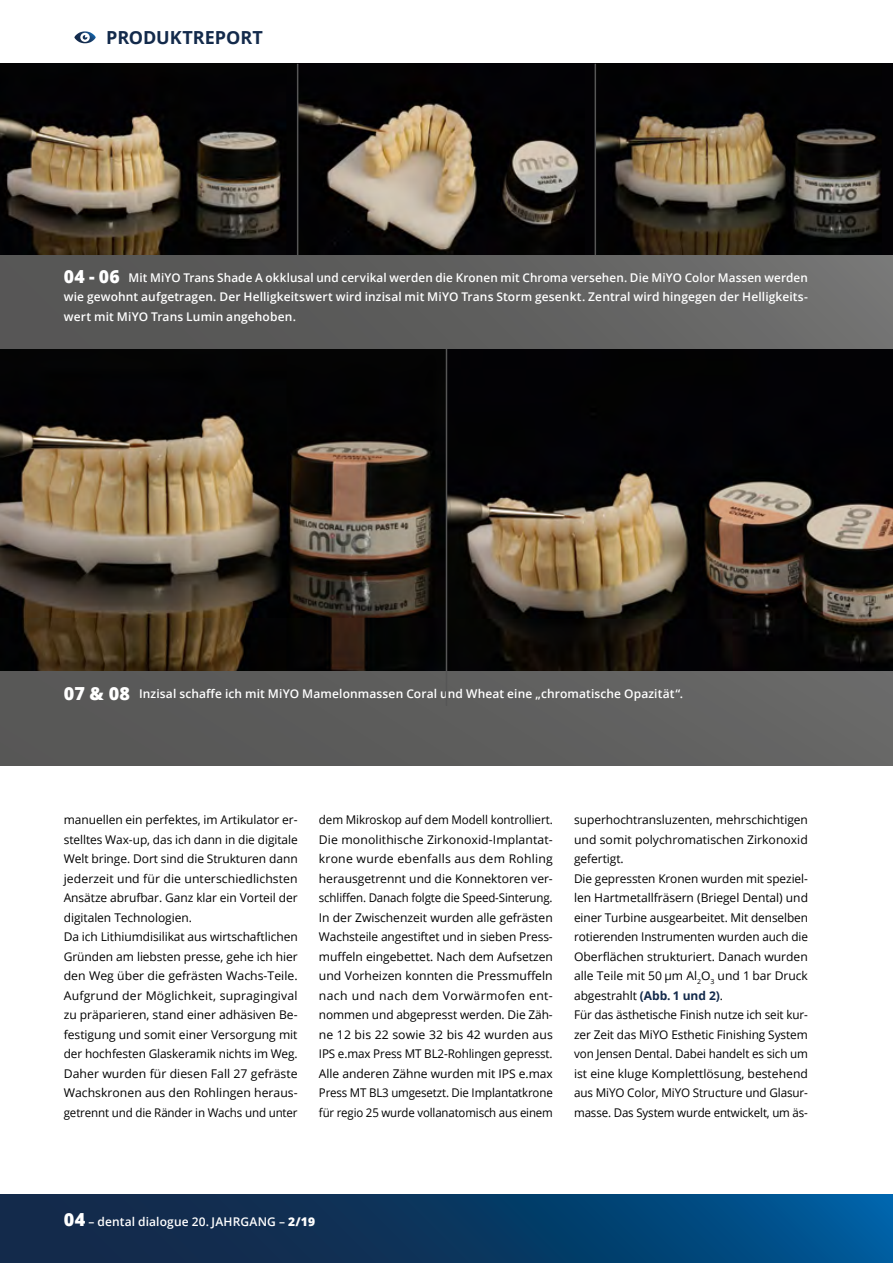
<style>
.page{position:relative;width:893px;height:1263px;background:#fff}
.page>*{position:absolute;margin:0;border:0;box-sizing:border-box;transform-origin:0 0}
.t1{font:700 18px "Open Sans";letter-spacing:-.005em;color:#132a4b}
.t2{font:12px/19.5px "Open Sans";letter-spacing:-.005em;color:#000}
.t3{font:600 12px/19.5px "Open Sans";letter-spacing:.01em;color:#fff;text-align:justify}
.s1{font-weight:800;font-size:18px}
.s2{font-weight:700;color:#132a4b}
.s3{font-weight:800}
</style>
<div class="page">
<svg style="left:0;top:1195px;width:893px;height:68px;background:#093a66"></svg>
<svg style="left:74px;top:31px;width:22px;height:12px"></svg>
<img style="left:0;top:349px;width:893px;height:323px">
<div style="left:0;top:672px;width:893px;height:93px;background:#5e5e5d"></div>
<hr style="left:446px;top:332px;width:1px;height:374px;background:#565656">
<img style="left:0;top:64px;width:893px;height:191px">
<div style="left:0;top:255px;width:893px;height:94px;background:linear-gradient(to right,#515150,#70706f)"></div>
<hr style="left:297px;top:64px;width:1px;height:191px;background:#565656">
<hr style="left:595px;top:64px;width:1px;height:191px;background:#565656">
<hr style="left:892px;top:672px;width:1px;height:93px;background:#6a6a69">
<h1 class="t1" style="left:106px;top:24px;width:158px">PRODUKTREPORT</h1>
<p class="t3" style="left:64px;top:267px;width:746px"><span class="s1">04 - 06</span> Mit MiYO Trans Shade A okklusal und cervikal werden die Kronen mit Chroma versehen. Die MiYO Color Massen werden wie gewohnt aufgetragen. Der Helligkeitswert wird inzisal mit MiYO Trans Storm gesenkt. Zentral wird hingegen der Helligkeits&shy;wert mit MiYO Trans Lumin angehoben.</p>
<p class="t3" style="left:64px;top:684px;width:621px"><span class="s1">07 &amp; 08</span> Inzisal schaffe ich mit MiYO Mamelonmassen Coral und Wheat eine „chromatische Opazität“.</p>
<p class="t2" style="left:64px;top:810px;width:235px">manuellen ein perfektes, im Artikulator er&shy;stelltes Wax-up, das ich dann in die digitale Welt bringe. Dort sind die Strukturen dann jederzeit und für die unterschiedlichsten Ansätze abrufbar. Ganz klar ein Vorteil der digitalen Technologien.<br>Da ich Lithiumdisilikat aus wirtschaftlichen Gründen am liebsten presse, gehe ich hier den Weg über die gefrästen Wachs-Teile.<br>Aufgrund der Möglichkeit, supragingival zu präparieren, stand einer adhäsiven Be&shy;festigung und somit einer Versorgung mit der hochfesten Glaskeramik nichts im Weg.<br>Daher wurden für diesen Fall 27 gefräste Wachskronen aus den Rohlingen heraus&shy;getrennt und die Ränder in Wachs und unter</p>
<p class="t2" style="left:319px;top:810px;width:235px;text-align:justify">dem Mikroskop auf dem Modell kontrolliert.<br>Die monolithische Zirkonoxid-Implantat&shy;krone wurde ebenfalls aus dem Rohling herausgetrennt und die Konnektoren ver&shy;schliffen. Danach folgte die Speed-Sinterung.<br>In der Zwischenzeit wurden alle gefrästen Wachsteile angestiftet und in sieben Press&shy;muffeln eingebettet. Nach dem Aufsetzen und Vorheizen konnten die Pressmuffeln nach und nach dem Vorwärmofen ent&shy;nommen und abgepresst werden. Die Zäh&shy;ne 12 bis 22 sowie 32 bis 42 wurden aus IPS e.max Press MT BL2-Rohlingen gepresst.<br>Alle anderen Zähne wurden mit IPS e.max Press MT BL3 umgesetzt. Die Implantatkrone für regio 25 wurde vollanatomisch aus einem</p>
<p class="t2" style="left:574px;top:810px;width:235px">superhochtransluzenten, mehrschichtigen und somit polychromatischen Zirkonoxid gefertigt.<br>Die gepressten Kronen wurden mit speziel&shy;len Hartmetallfräsern (Briegel Dental) und einer Turbine ausgearbeitet. Mit denselben rotierenden Instrumenten wurden auch die Oberflächen strukturiert. Danach wurden alle Teile mit 50 µm Al<sub>2</sub>O<sub>3</sub> und 1 bar Druck abgestrahlt <span class="s2">(Abb. 1 und 2)</span>.<br>Für das ästhetische Finish nutze ich seit kur&shy;zer Zeit das MiYO Esthetic Finishing System von Jensen Dental. Dabei handelt es sich um ist eine kluge Komplettlösung, bestehend aus MiYO Color, MiYO Structure und Glasur&shy;masse. Das System wurde entwickelt, um äs-</p>
<p class="t3" style="left:64px;top:1211px;width:253px"><span class="s1">04</span> – dental dialogue 20. JAHRGANG – <span class="s3">2/19</span></p>
</div>
